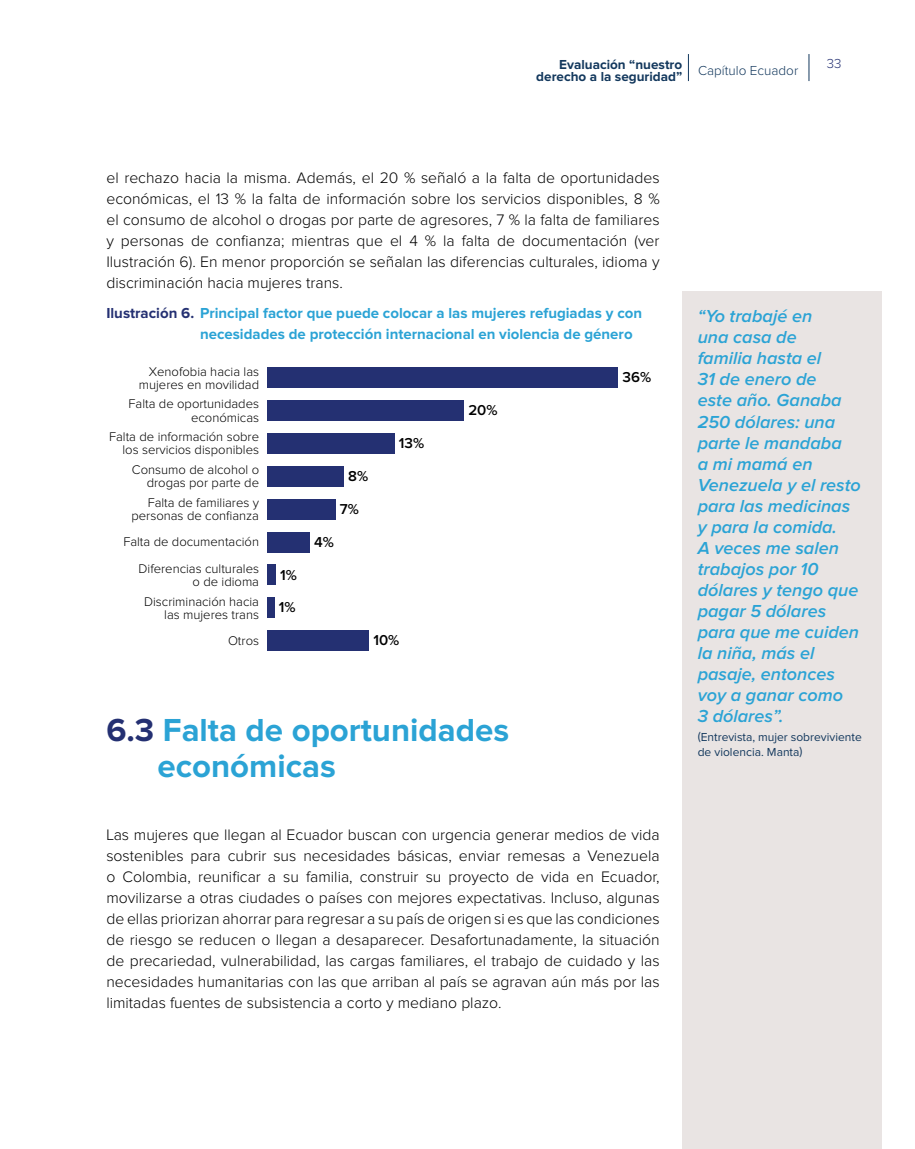
<style>
.page{position:relative;width:915px;height:1149px;background:#fff}
.page>*{position:absolute;margin:0;border:0;box-sizing:border-box;transform-origin:0 0}
.t1{font:700 33px/36px "Proxima Nova";color:#2ba3d5}
.t2{font:italic 600 18px/21px "Proxima Nova";color:#2ba3d5}
.t3{font:300 15.75px/21px "Proxima Nova";color:#000;text-align:justify}
.t4{font:700 15px/21px "Proxima Nova";color:#2ba3d5}
.t5{font:600 14.85px "Proxima Nova";color:#000}
.t6{font:700 13.5px/12px "Proxima Nova";color:#13385d}
.t7{font:300 13.5px "Proxima Nova";color:#243072}
.t8{font:300 13.05px/13px "Proxima Nova";color:#000;text-align:right}
.t9{font:12px/15px "Proxima Nova";color:#13385d}
.s1{color:#243072}
</style>
<div class="page">
<svg style="left:808px;top:54px;width:1px;height:27px"></svg>
<svg style="left:687px;top:54px;width:1px;height:27px"></svg>
<div style="left:682px;top:291px;width:199px;height:857px;background:#e9e4e3"></div>
<div style="left:267px;top:630px;width:102px;height:20px;background:#243072"></div>
<div style="left:267px;top:597px;width:7px;height:21px;background:#243072"></div>
<div style="left:267px;top:564px;width:8px;height:21px;background:#243072"></div>
<div style="left:267px;top:531px;width:42px;height:21px;background:#243072"></div>
<div style="left:267px;top:499px;width:68px;height:20px;background:#243072"></div>
<div style="left:267px;top:465px;width:76px;height:21px;background:#243072"></div>
<div style="left:267px;top:433px;width:127px;height:20px;background:#243072"></div>
<div style="left:267px;top:400px;width:196px;height:20px;background:#243072"></div>
<div style="left:267px;top:367px;width:350px;height:21px;background:#243072"></div>
<p class="t6" style="left:536px;top:59px;width:263px;text-indent:23px">Evaluación “nuestro<br>derecho a la seguridad” <sup>Capítulo</sup> <sup>Ecuador</sup></p>
<p class="t7" style="left:826px;top:56px;width:16px">33</p>
<p class="t3" style="left:106px;top:167px;width:554px">el rechazo hacia la misma. Además, el 20 % señaló a la falta de oportunidades económicas, el 13 % la falta de información sobre los servicios disponibles, 8 % el consumo de alcohol o drogas por parte de agresores, 7 % la falta de familiares y personas de confianza; mientras que el 4 % la falta de documentación (ver Ilustración 6). En menor proporción se señalan las diferencias culturales, idioma y discriminación hacia mujeres trans.</p>
<p class="t4" style="left:200px;top:302px;width:443px;text-indent:-94px"><span class="s1">Ilustración 6.</span> Principal factor que puede colocar a las mujeres refugiadas y con necesidades de protección internacional en violencia de género</p>
<p class="t8" style="left:139px;top:365px;width:122px">Xenofobia hacia las mujeres en movilidad</p>
<p class="t5" style="left:622px;top:369px;width:30px">36%</p>
<p class="t8" style="left:128px;top:398px;width:132px">Falta de oportunidades económicas</p>
<p class="t5" style="left:468px;top:401px;width:31px">20%</p>
<p class="t8" style="left:109px;top:430px;width:151px">Falta de información sobre los servicios disponibles</p>
<p class="t5" style="left:399px;top:434px;width:27px">13%</p>
<p class="t8" style="left:132px;top:463px;width:129px">Consumo de alcohol o drogas por parte de</p>
<p class="t5" style="left:348px;top:467px;width:21px">8%</p>
<p class="t8" style="left:131px;top:496px;width:129px">Falta de familiares y personas de confianza</p>
<p class="t5" style="left:339px;top:500px;width:21px">7%</p>
<p class="t8" style="left:123px;top:535px;width:137px">Falta de documentación</p>
<p class="t5" style="left:314px;top:533px;width:21px">4%</p>
<p class="t8" style="left:138px;top:562px;width:122px">Diferencias culturales o de idioma</p>
<p class="t5" style="left:280px;top:566px;width:18px">1%</p>
<p class="t8" style="left:144px;top:595px;width:116px">Discriminación hacia las mujeres trans</p>
<p class="t5" style="left:279px;top:598px;width:18px">1%</p>
<p class="t8" style="left:228px;top:634px;width:33px">Otros</p>
<p class="t5" style="left:373px;top:631px;width:27px">10%</p>
<h1 class="t1" style="left:157px;top:712px;width:353px;text-indent:-51px"><span class="s1">6.3</span> Falta de oportunidades económicas</h1>
<p class="t3" style="left:106px;top:824px;width:554px">Las mujeres que llegan al Ecuador buscan con urgencia generar medios de vida sostenibles para cubrir sus necesidades básicas, enviar remesas a Venezuela o Colombia, reunificar a su familia, construir su proyecto de vida en Ecuador, movilizarse a otras ciudades o países con mejores expectativas. Incluso, algunas de ellas priorizan ahorrar para regresar a su país de origen si es que las condiciones de riesgo se reducen o llegan a desaparecer. Desafortunadamente, la situación de precariedad, vulnerabilidad, las cargas familiares, el trabajo de cuidado y las necesidades humanitarias con las que arriban al país se agravan aún más por las limitadas fuentes de subsistencia a corto y mediano plazo.</p>
<p class="t2" style="left:697px;top:306px;width:165px">“Yo trabajé en<br>una casa de<br>familia hasta el<br>31 de enero de<br>este año. Ganaba<br>250 dólares: una parte le mandaba<br>a mi mamá en<br>Venezuela y el resto para las medicinas y para la comida.<br>A veces me salen trabajos por 10 dólares y tengo que pagar 5 dólares para que me cuiden la niña, más el pasaje, entonces voy a ganar como<br>3 dólares”.</p>
<p class="t9" style="left:697px;top:729px;width:165px">(Entrevista, mujer sobreviviente de violencia. Manta)</p>
</div>
